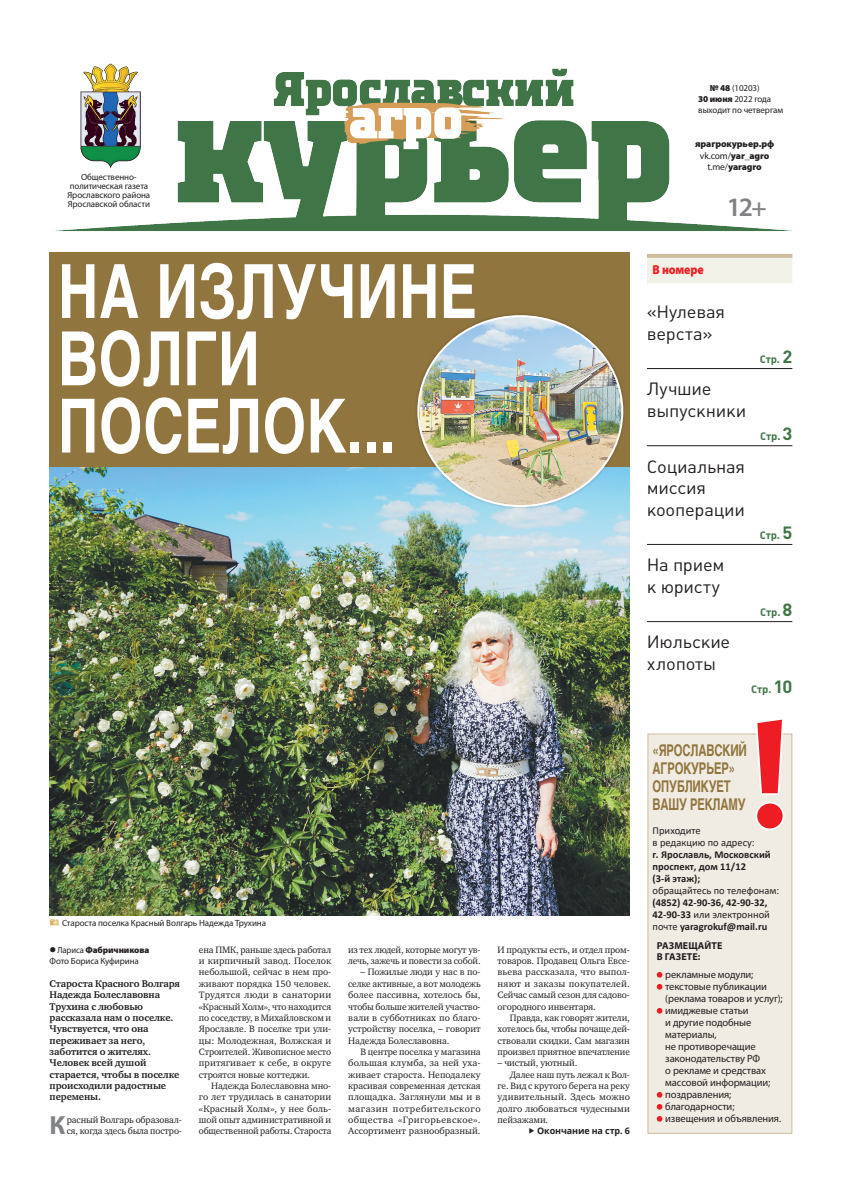
<style>
.page{position:relative;width:842px;height:1191px;background:#fff}
.page>*{position:absolute;margin:0;border:0;box-sizing:border-box;transform-origin:0 0}
.t1{font:150.4px "Meta Bold LFC";color:#ee1d23}
.t2{font:700 74px/67.3px "Helios";letter-spacing:.01em;color:#fff;scale:.75 1}
.t3{font:600 26.7px "Myriad Pro";color:#808285}
.t4{font:700 26.3px "Myriad Pro";color:#808285}
.t5{font:17.5px/21.5px "Plumb";letter-spacing:-.015em;color:#231f20;scale:1.04 1}
.t6{font:700 16px/18px "Helios";letter-spacing:-.015em;color:#91753e;scale:.7 1}
.t7{font:900 13px "Myriad Pro";letter-spacing:-.01em;color:#ee2124;scale:.9 1}
.t8{font:700 10.7px "Plumb";letter-spacing:-.015em;color:#407546;scale:1.04 1}
.t9{font:10.5px/12px "Myriad Pro";letter-spacing:-.01em;color:#231f20}
.t10{font:700 10.5px/12px "Calibri";color:#231f20}
.t11{font:10.5px/12px "Calibri";color:#231f20}
.t12{font:700 10px/11.3px "Charter C";letter-spacing:-.01em;color:#231f20}
.t13{font:700 10px/11px "Myriad Pro";letter-spacing:.01em;color:#231f20}
.t14{font:9.5px/11.3px "Charter C";letter-spacing:-.01em;color:#231f20;text-align:justify}
.t15{font:900 9.5px/11.2px "Myriad Pro";letter-spacing:-.01em;color:#231f20;text-align:center}
.t16{font:9.5px "Charter C";letter-spacing:.015em;color:#231f20}
.t17{font:9px/9px "Myriad Pro";letter-spacing:-.01em;color:#231f20;text-align:center}
.t18{font:9px/11.3px "Myriad Pro";letter-spacing:-.01em;color:#231f20;scale:.95 1}
.t19{font:700 9px "Open Sans";letter-spacing:-.015em;color:#231f20}
.s1{font-weight:900}
.s2{font-weight:400}
.s3{font-size:25.7px}
.s4{font-family:"SD Helveticons Demo";font-size:12px;color:#dbb061}
.s5{font-size:17.5px}
</style>
<div class="page">
<div style="left:647px;top:733px;width:145px;height:400px;background:#f1ece3;border:1px solid #cebc9f"></div>
<svg style="left:754px;top:733px;width:32px;height:97px"></svg>
<svg style="left:657px;top:972px;width:5px;height:5px"></svg>
<svg style="left:657px;top:984px;width:5px;height:5px"></svg>
<svg style="left:657px;top:1008px;width:5px;height:5px"></svg>
<svg style="left:657px;top:1092px;width:5px;height:5px"></svg>
<svg style="left:657px;top:1104px;width:5px;height:5px"></svg>
<svg style="left:657px;top:1116px;width:5px;height:5px"></svg>
<svg style="left:647px;top:254px;width:145px;height:4px"></svg>
<div style="left:647px;top:258px;width:145px;height:25px;background:#f2f2e9"></div>
<hr style="left:647px;top:368px;width:145px;height:1px;background:#231f20">
<hr style="left:647px;top:445px;width:145px;height:1px;background:#231f20">
<hr style="left:647px;top:544px;width:145px;height:1px;background:#231f20">
<hr style="left:647px;top:621px;width:145px;height:1px;background:#231f20">
<img style="left:56px;top:68px;width:736px;height:163px">
<img style="left:77px;top:63px;width:63px;height:105px">
<img style="left:50px;top:467px;width:580px;height:449px">
<div style="left:50px;top:252px;width:580px;height:215px;background:#91753e"></div>
<div style="left:414px;top:312px;width:213px;height:198px;background:#231f20;opacity:.25"></div>
<img style="left:418px;top:316px;width:204px;height:190px">
<p class="t17" style="left:68px;top:172px;width:84px">Общественно&shy;политическая газета<br>Ярославского района<br>Ярославской области</p>
<p class="t17" style="left:698px;top:82px;width:87px;line-height:11.3px;text-align:left;text-indent:12px"><span class="s1">№ 48</span> (10203)<br><span class="s1">30 июня</span> 2022 года выходит по четвергам</p>
<p class="t17" style="left:672px;top:83px;width:71px">30 июня 2022 года</p>
<p class="t15" style="left:695px;top:138px;width:81px">ярагрокурьер.рф <span class="s2">vk.com/</span>yar_agro <span class="s2">t.me/</span>yaragro</p>
<h3 class="t3" style="left:727px;top:189px;width:42px">12<span class="s3">+</span></h3>
<h2 class="t2" style="left:58px;top:258px;width:560px">НА ИЗЛУЧИНЕ<br>ВОЛГИ<br>ПОСЕЛОК...</h2>
<p class="t17" style="left:50px;top:918px;width:218px"><span class="s4">]</span> Староста поселка Красный Волгарь Надежда Трухина</p>
<p class="t18" style="left:50px;top:944px;width:107px;text-indent:8px">Лариса <span class="s1">Фабричникова<br></span>Фото Бориса Куфирина</p>
<p class="t12" style="left:50px;top:978px;width:132px">Староста Красного Волгаря<br>Надежда Болеславовна<br>Трухина с любовью рассказала нам о поселке.<br>Чувствуется, что она переживает за него, заботится о жителях.<br>Человек всей душой старается, чтобы в поселке происходили радостные перемены.</p>
<h3 class="t4" style="left:50px;top:1108px;width:17px">К</h3>
<p class="t14" style="left:67px;top:1114px;width:117px">расный Волгарь образовал&shy;ся, когда здесь была постро-</p>
<p class="t14" style="left:199px;top:944px;width:134px">ена ПМК, раньше здесь работал и кирпичный завод. Поселок небольшой, сейчас в нем про&shy;живают порядка 150 человек.<br>Трудятся люди в санатории «Красный Холм», что находится по соседству, в Михайловском и Ярославле. В поселке три ули&shy;цы: Молодежная, Волжская и Строителей. Живописное место притягивает к себе, в округе строятся новые коттеджи.</p>
<p class="t14" style="left:199px;top:1080px;width:134px;text-indent:12px">Надежда Болеславовна мно&shy;го лет трудилась в санатории «Красный Холм», у нее боль&shy;шой опыт административной и общественной работы. Староста</p>
<p class="t14" style="left:348px;top:944px;width:134px">из тех людей, которые могут ув&shy;лечь, зажечь и повести за собой.</p>
<p class="t14" style="left:348px;top:966px;width:134px;text-indent:12px">– Пожилые люди у нас в по&shy;селке активные, а вот молодежь более пассивна, хотелось бы, чтобы больше жителей участво&shy;вали в субботниках по благо&shy;устройству поселка, – говорит Надежда Болеславовна.</p>
<p class="t14" style="left:348px;top:1046px;width:134px;text-indent:12px">В центре поселка у магазина большая клумба, за ней уха&shy;живает староста. Неподалеку красивая современная детская площадка. Заглянули мы и в магазин потребительского общества «Григорьевское».<br>Ассортимент разнообразный.</p>
<p class="t14" style="left:498px;top:944px;width:134px">И продукты есть, и отдел пром&shy;товаров. Продавец Ольга Евсе&shy;вьева рассказала, что выпол&shy;няют и заказы покупателей.<br>Сейчас самый сезон для садово&shy;огородного инвентаря.</p>
<p class="t14" style="left:498px;top:1012px;width:134px;text-indent:12px">Правда, как говорят жители, хотелось бы, чтобы почаще дей&shy;ствовали скидки. Сам магазин произвел приятное впечатление</p>
<p class="t14" style="left:498px;top:1057px;width:81px">– чистый, уютный.</p>
<p class="t14" style="left:510px;top:1068px;width:122px">Далее наш путь лежал к Вол-</p>
<p class="t14" style="left:498px;top:1080px;width:134px">ге. Вид с крутого берега на реку</p>
<p class="t16" style="left:498px;top:1091px;width:134px">удивительный. Здесь можно</p>
<p class="t14" style="left:498px;top:1102px;width:134px">долго любоваться чудесными</p>
<p class="t14" style="left:498px;top:1114px;width:52px">пейзажами.</p>
<p class="t19" style="left:537px;top:1124px;width:94px">Окончание на стр. 6</p>
<h3 class="t7" style="left:653px;top:261px;width:58px">В номере</h3>
<h3 class="t5" style="left:647px;top:301px;width:77px">«Нулевая верста»</h3>
<h3 class="t5" style="left:647px;top:378px;width:97px">Лучшие выпускники</h3>
<h3 class="t5" style="left:647px;top:456px;width:96px">Социальная миссия кооперации</h3>
<h3 class="t5" style="left:647px;top:554px;width:76px">На прием к юристу</h3>
<h3 class="t5" style="left:647px;top:631px;width:82px">Июльские хлопоты</h3>
<p class="t8" style="left:760px;top:353px;width:33px">Стр. <span class="s5">2</span></p>
<p class="t8" style="left:760px;top:430px;width:32px">Стр. <span class="s5">3</span></p>
<p class="t8" style="left:760px;top:529px;width:33px">Стр. <span class="s5">5</span></p>
<p class="t8" style="left:760px;top:606px;width:32px">Стр. <span class="s5">8</span></p>
<p class="t8" style="left:751px;top:683px;width:41px">Стр. <span class="s5">10</span></p>
<h1 class="t1" style="left:747px;top:685px;width:47px">!</h1>
<h3 class="t6" style="left:653px;top:741px;width:136px">«ЯРОСЛАВСКИЙ<br>АГРОКУРЬЕР»<br>ОПУБЛИКУЕТ<br>ВАШУ РЕКЛАМУ</h3>
<p class="t11" style="left:653px;top:824px;width:104px">Приходите<br>в редакцию по адресу:</p>
<p class="t10" style="left:653px;top:848px;width:120px">г. Ярославль, Московский проспект, дом 11/12<br>(3-й этаж);</p>
<p class="t11" style="left:653px;top:884px;width:128px">обращайтесь по телефонам:</p>
<p class="t10" style="left:653px;top:896px;width:119px">(4852) 42-90-36, 42-90-32,<br>42-90-33 <span class="s2">или электронной почте</span> yaragrokuf@mail.ru</p>
<p class="t13" style="left:657px;top:939px;width:67px">РАЗМЕЩАЙТЕ<br>В ГАЗЕТЕ:</p>
<p class="t9" style="left:665px;top:968px;width:119px">рекламные модули; текстовые публикации (реклама товаров и услуг); имиджевые статьи<br>и другие подобные материалы,<br>не противоречащие законодательству РФ<br>о рекламе и средствах массовой информации; поздравления; благодарности; извещения и объявления.</p>
</div>
